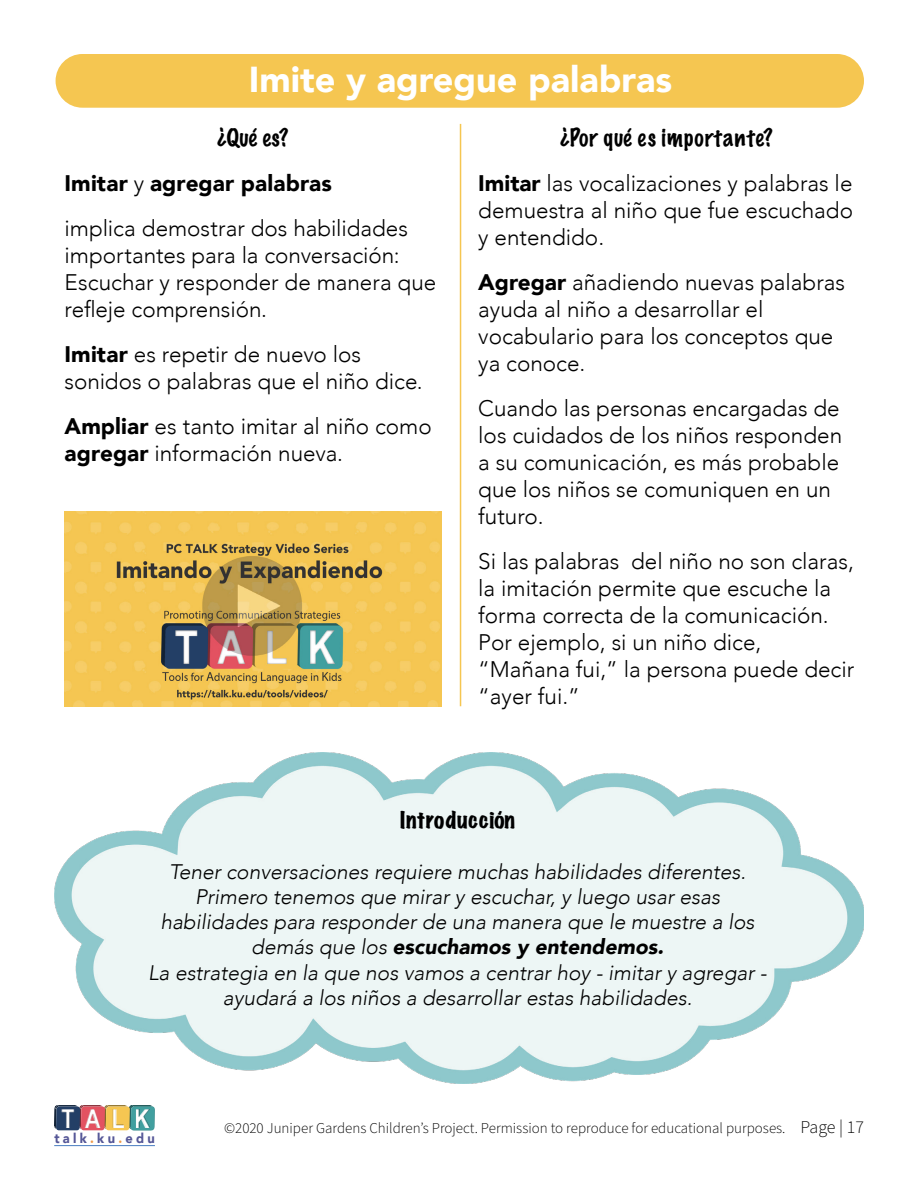
<style>
.page{position:relative;width:918px;height:1188px;background:#fff}
.page>*{position:absolute;margin:0;border:0;box-sizing:border-box;transform-origin:0 0}
.TOC_Headers_To_Pull_In{font:900 36px "Avenir";color:#fff}
.t1{font:700 25.95px "Arial Narrow";color:#fff}
.t2{font:300 22.5px/27px "Avenir";color:#000}
.t3{font:100 22.5px "Marker Felt";letter-spacing:.035em;color:#000}
.t4{font:900 22.5px "Avenir";letter-spacing:.005em;color:#000}
.t5{font:italic 300 21px/25.2px "Avenir";color:#000;text-align:center}
.t6{font:expanded 21px "Marker Felt";letter-spacing:.035em;color:#000}
.t7{font:300 15px "Source Sans Pro";color:#000}
.t8{font:900 13.65px "Avenir";letter-spacing:.255em;color:#555797;scale:.94 1}
.s1{font-weight:300}
.s2{font-weight:900}
.s3{color:#ef9a4a}
.s4{font-size:18px}
</style>
<div class="page">
<svg style="left:54px;top:1105px;width:101px;height:25px;background:#8b7b6d"></svg>
<hr style="left:54px;top:1145px;width:101px;height:1px;background:#4e82c3">
<div style="left:56px;top:54px;width:808px;height:54px;background:#f5c651;border-radius:27px"></div>
<hr style="left:460px;top:124px;width:1px;height:582px;background:#f5c651">
<img style="left:54px;top:752px;width:810px;height:332px">
<img style="left:64px;top:512px;width:377px;height:194px">
<p class="TOC_Headers_To_Pull_In" style="left:249px;top:49px;width:425px">Imite y agregue palabras</p>
<p class="t3" style="left:218px;top:120px;width:72px">¿Qué es?</p>
<p class="t4" style="left:64px;top:164px;width:269px">Imitar <span class="s1">y</span> agregar palabras</p>
<p class="t2" style="left:64px;top:215px;width:374px">implica demostrar dos habilidades importantes para la conversación:<br>Escuchar y responder de manera que refleje comprensión.</p>
<p class="t2" style="left:64px;top:341px;width:360px"><span class="s2">Imitar</span> es repetir de nuevo los sonidos o palabras que el niño dice.</p>
<p class="t2" style="left:64px;top:413px;width:369px"><span class="s2">Ampliar</span> es tanto imitar al niño como <span class="s2">agregar</span> información nueva.</p>
<p class="t3" style="left:561px;top:120px;width:214px">¿Por qué es importante?</p>
<p class="t2" style="left:478px;top:170px;width:376px;text-align:justify"><span class="s2">Imitar</span> las vocalizaciones y palabras le demuestra al niño que fue escuchado y entendido.</p>
<p class="t2" style="left:478px;top:269px;width:368px"><span class="s2">Agregar</span> añadiendo nuevas palabras ayuda al niño a desarrollar el vocabulario para los conceptos que ya conoce.</p>
<p class="t2" style="left:478px;top:395px;width:366px">Cuando las personas encargadas de los cuidados de los niños responden a su comunicación, es más probable que los niños se comuniquen en un futuro.</p>
<p class="t2" style="left:478px;top:548px;width:378px">Si las palabras del niño no son claras, la imitación permite que escuche la forma correcta de la comunicación.<br>Por ejemplo, si un niño dice, “Mañana fui,” la persona puede decir “ayer fui.”</p>
<p class="t6" style="left:400px;top:804px;width:116px">Introducción</p>
<p class="t5" style="left:160px;top:859px;width:596px">Tener conversaciones requiere muchas habilidades diferentes.<br>Primero tenemos que mirar y escuchar, y luego usar esas habilidades para responder de una manera que le muestre a los demás que los <span class="s2">escuchamos y entendemos.</span></p>
<p class="t5" style="left:148px;top:960px;width:620px">La estrategia en la que nos vamos a centrar hoy - imitar y agregar - ayudará a los niños a desarrollar estas habilidades.</p>
<p class="t1" style="left:62px;top:1099px;width:90px">TALK</p>
<p class="t8" style="left:54px;top:1126px;width:108px">talk<span class="s3">.</span>ku<span class="s3">.</span>edu</p>
<p class="t7" style="left:224px;top:1118px;width:641px">©2020 Juniper Gardens Children’s Project. Permission to reproduce for educational purposes. <span class="s4">Page | 17</span></p>
</div>
